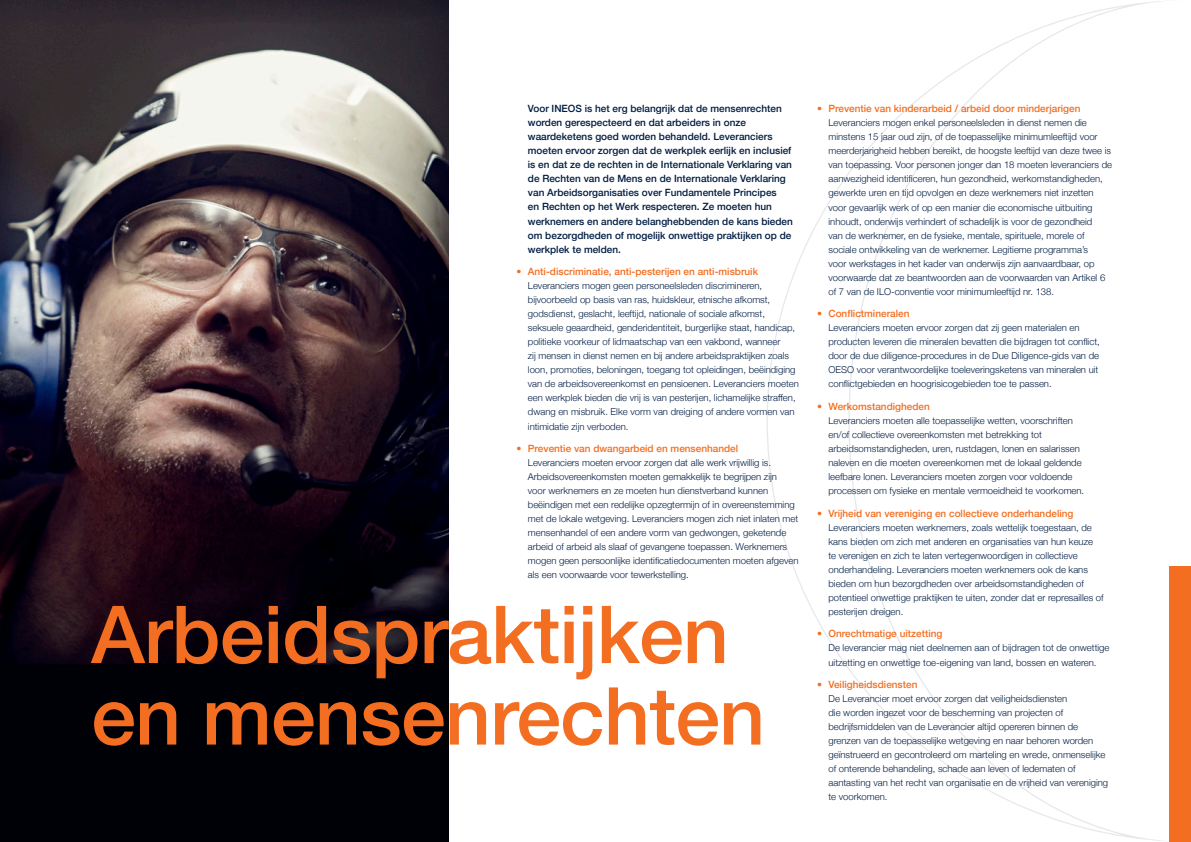
<style>
.page{position:relative;width:1191px;height:842px;background:#fff}
.page>*{position:absolute;margin:0;border:0;box-sizing:border-box;transform-origin:0 0}
.t1{font:500 80px/81.5px "Helvetica Neue";letter-spacing:-.01em;color:#f36e21}
.t2{font:500 10px/14px "Helvetica Neue";color:#001c42}
.t3{font:500 10px "Helvetica Neue";color:#f36e21}
.t4{font:300 9.5px/14px "Helvetica Neue";color:#001c42}
</style>
<div class="page">
<svg style="left:767px;top:1px;width:403px;height:841px"></svg>
<img style="left:0;top:0;width:448px;height:842px">
<div style="left:1170px;top:566px;width:21px;height:276px;background:#f36e21"></div>
<p class="t2" style="left:528px;top:101px;width:266px">Voor INEOS is het erg belangrijk dat de mensenrechten worden gerespecteerd en dat arbeiders in onze waardeketens goed worden behandeld. Leveranciers moeten ervoor zorgen dat de werkplek eerlijk en inclusief is en dat ze de rechten in de Internationale Verklaring van de Rechten van de Mens en de Internationale Verklaring van Arbeidsorganisaties over Fundamentele Principes<br>en Rechten op het Werk respecteren. Ze moeten hun werknemers en andere belanghebbenden de kans bieden om bezorgdheden of mogelijk onwettige praktijken op de werkplek te melden.</p>
<p class="t3" style="left:516px;top:263px;width:243px">• Anti-discriminatie, anti-pesterijen en anti-misbruik</p>
<p class="t4" style="left:528px;top:278px;width:272px">Leveranciers mogen geen personeelsleden discrimineren, bijvoorbeeld op basis van ras, huidskleur, etnische afkomst, godsdienst, geslacht, leeftijd, nationale of sociale afkomst, seksuele geaardheid, genderidentiteit, burgerlijke staat, handicap, politieke voorkeur of lidmaatschap van een vakbond, wanneer<br>zij mensen in dienst nemen en bij andere arbeidspraktijken zoals loon, promoties, beloningen, toegang tot opleidingen, beëindiging van de arbeidsovereenkomst en pensioenen. Leveranciers moeten een werkplek bieden die vrij is van pesterijen, lichamelijke straffen, dwang en misbruik. Elke vorm van dreiging of andere vormen van intimidatie zijn verboden.</p>
<p class="t3" style="left:516px;top:440px;width:223px">• Preventie van dwangarbeid en mensenhandel</p>
<p class="t4" style="left:528px;top:455px;width:272px">Leveranciers moeten ervoor zorgen dat alle werk vrijwillig is.<br>Arbeidsovereenkomsten moeten gemakkelijk te begrijpen zijn<br>voor werknemers en ze moeten hun dienstverband kunnen beëindigen met een redelijke opzegtermijn of in overeenstemming met de lokale wetgeving. Leveranciers mogen zich niet inlaten met mensenhandel of een andere vorm van gedwongen, geketende arbeid of arbeid als slaaf of gevangene toepassen. Werknemers mogen geen persoonlijke identificatiedocumenten moeten afgeven als een voorwaarde voor tewerkstelling.</p>
<h1 class="t1" style="left:91px;top:587px;width:675px">Arbeidspraktijken en mensenrechten</h1>
<p class="t3" style="left:817px;top:101px;width:265px">• Preventie van kinderarbeid / arbeid door minderjarigen</p>
<p class="t4" style="left:828px;top:115px;width:285px">Leveranciers mogen enkel personeelsleden in dienst nemen die minstens 15 jaar oud zijn, of de toepasselijke minimumleeftijd voor meerderjarigheid hebben bereikt, de hoogste leeftijd van deze twee is van toepassing. Voor personen jonger dan 18 moeten leveranciers de aanwezigheid identificeren, hun gezondheid, werkomstandigheden, gewerkte uren en tijd opvolgen en deze werknemers niet inzetten voor gevaarlijk werk of op een manier die economische uitbuiting inhoudt, onderwijs verhindert of schadelijk is voor de gezondheid<br>van de werknemer, en de fysieke, mentale, spirituele, morele of sociale ontwikkeling van de werknemer. Legitieme programma’s<br>voor werkstages in het kader van onderwijs zijn aanvaardbaar, op voorwaarde dat ze beantwoorden aan de voorwaarden van Artikel 6 of 7 van de ILO-conventie voor minimumleeftijd nr. 138.</p>
<p class="t3" style="left:817px;top:306px;width:94px">• Conflictmineralen</p>
<p class="t4" style="left:828px;top:320px;width:273px">Leveranciers moeten ervoor zorgen dat zij geen materialen en producten leveren die mineralen bevatten die bijdragen tot conflict, door de due diligence-procedures in de Due Diligence-gids van de OESO voor verantwoordelijke toeleveringsketens van mineralen uit conflictgebieden en hoogrisicogebieden toe te passen.</p>
<p class="t3" style="left:817px;top:398px;width:114px">• Werkomstandigheden</p>
<p class="t4" style="left:828px;top:413px;width:257px">Leveranciers moeten alle toepasselijke wetten, voorschriften en/of collectieve overeenkomsten met betrekking tot arbeidsomstandigheden, uren, rustdagen, lonen en salarissen naleven en die moeten overeenkomen met de lokaal geldende leefbare lonen. Leveranciers moeten zorgen voor voldoende processen om fysieke en mentale vermoeidheid te voorkomen.</p>
<p class="t3" style="left:817px;top:505px;width:258px">• Vrijheid van vereniging en collectieve onderhandeling</p>
<p class="t4" style="left:828px;top:520px;width:277px">Leveranciers moeten werknemers, zoals wettelijk toegestaan, de kans bieden om zich met anderen en organisaties van hun keuze<br>te verenigen en zich te laten vertegenwoordigen in collectieve onderhandeling. Leveranciers moeten werknemers ook de kans bieden om hun bezorgdheden over arbeidsomstandigheden of potentieel onwettige praktijken te uiten, zonder dat er represailles of pesterijen dreigen.</p>
<p class="t3" style="left:817px;top:626px;width:127px">• Onrechtmatige uitzetting</p>
<p class="t4" style="left:828px;top:640px;width:282px">De leverancier mag niet deelnemen aan of bijdragen tot de onwettige uitzetting en onwettige toe-eigening van land, bossen en wateren.</p>
<p class="t3" style="left:817px;top:676px;width:102px">• Veiligheidsdiensten</p>
<p class="t4" style="left:828px;top:691px;width:281px">De Leverancier moet ervoor zorgen dat veiligheidsdiensten<br>die worden ingezet voor de bescherming van projecten of bedrijfsmiddelen van de Leverancier altijd opereren binnen de grenzen van de toepasselijke wetgeving en naar behoren worden geïnstrueerd en gecontroleerd om marteling en wrede, onmenselijke of onterende behandeling, schade aan leven of ledematen of aantasting van het recht van organisatie en de vrijheid van vereniging te voorkomen.</p>
</div>
